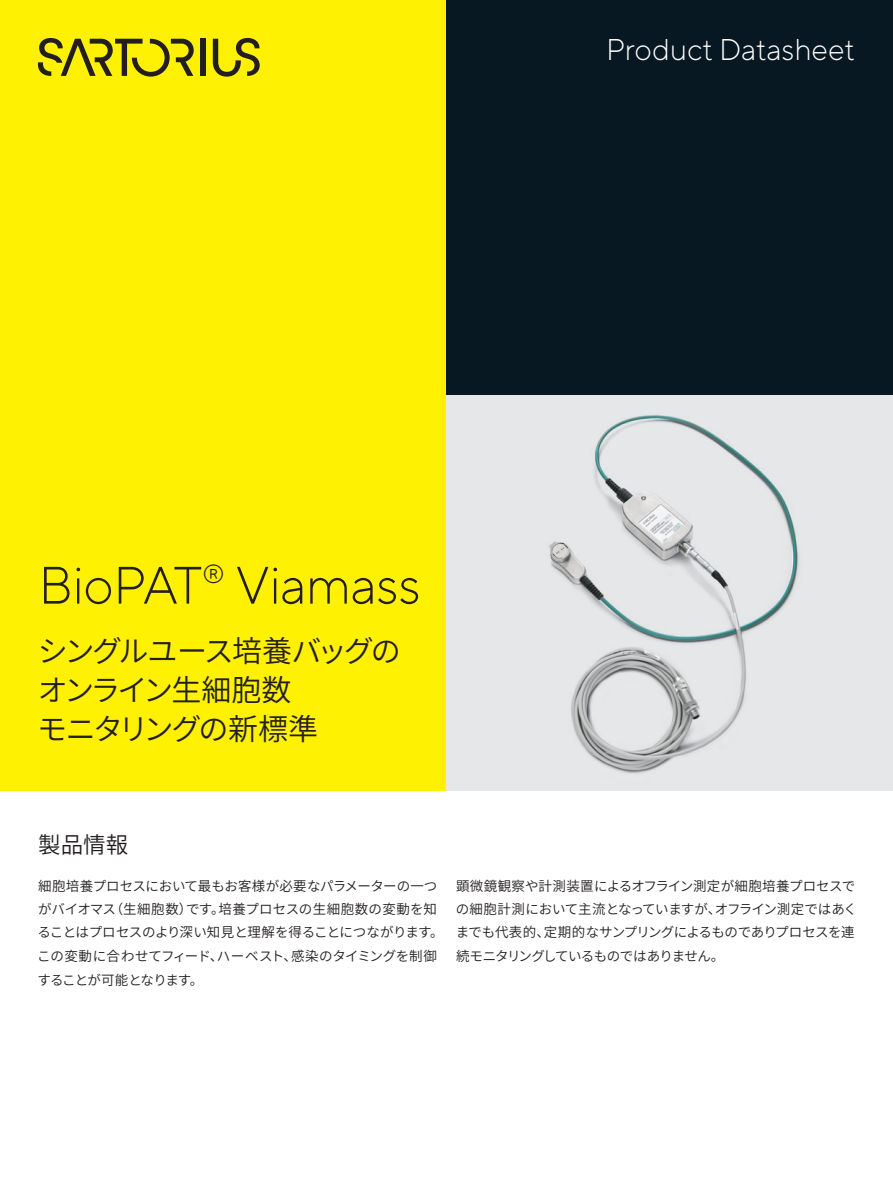
<style>
.page{position:relative;width:893px;height:1191px;background:#fff}
.page>*{position:absolute;margin:0;border:0;box-sizing:border-box;transform-origin:0 0}
.Head_01_black{font:300 52.5px "TT Norms Pro";letter-spacing:-.015em;color:#231f20}
.t1{font:600 30px "Noto Sans CJ Kjp";letter-spacing:-.075em;color:#231f20}
.t2{font:300 30px "TT Norms Pro";color:#fff}
.Head_04_black{font:600 22.5px "Noto Sans CJ Kjp";color:#231f20}
.Body_Light_black{font:600 13.5px/23.4px "Noto Sans CJ Kjp";letter-spacing:-.02em;color:#231f20}
</style>
<div class="page">
<div style="left:0;top:0;width:446px;height:791px;background:#fff101"></div>
<div style="left:446px;top:0;width:447px;height:395px;background:#071822"></div>
<div style="left:446px;top:395px;width:447px;height:396px;background:#e6e7e9"></div>
<img style="left:571px;top:415px;width:228px;height:359px">
<img style="left:549px;top:425px;width:186px;height:213px">
<div style="left:200px;top:39px;width:5px;height:37px;background:#231f20"></div>
<svg style="left:213px;top:38px;width:47px;height:39px"></svg>
<svg style="left:38px;top:38px;width:156px;height:39px"></svg>
<h2 class="t2" style="left:606px;top:30px;width:250px">Product Datasheet</h2>
<p class="Head_01_black" style="left:38px;top:551px;width:384px">BioPAT<sup>®</sup> Viamass</p>
<p class="t1" style="left:38px;top:634px;width:364px">シングルユース培養バッグの</p>
<p class="t1" style="left:38px;top:673px;width:255px">オンライン生細胞数</p>
<p class="t1" style="left:37px;top:712px;width:282px">モニタリングの新標準</p>
<p class="Head_04_black" style="left:38px;top:832px;width:92px">製品情報</p>
<p class="Body_Light_black" style="left:37px;top:874px;width:408px">細胞培養プロセスにおいて最もお客様が必要なパラメーターの一つがバイオマス（生細胞数）です。培養プロセスの生細胞数の変動を知ることはプロセスのより深い知見と理解を得ることにつながります。この変動に合わせてフィード、ハーベスト、感染のタイミングを制御することが可能となります。</p>
<p class="Body_Light_black" style="left:456px;top:874px;width:403px">顕微鏡観察や計測装置によるオフライン測定が細胞培養プロセスでの細胞計測において主流となっていますが、オフライン測定ではあくまでも代表的、定期的なサンプリングによるものでありプロセスを連続モニタリングしているものではありません。</p>
</div>
